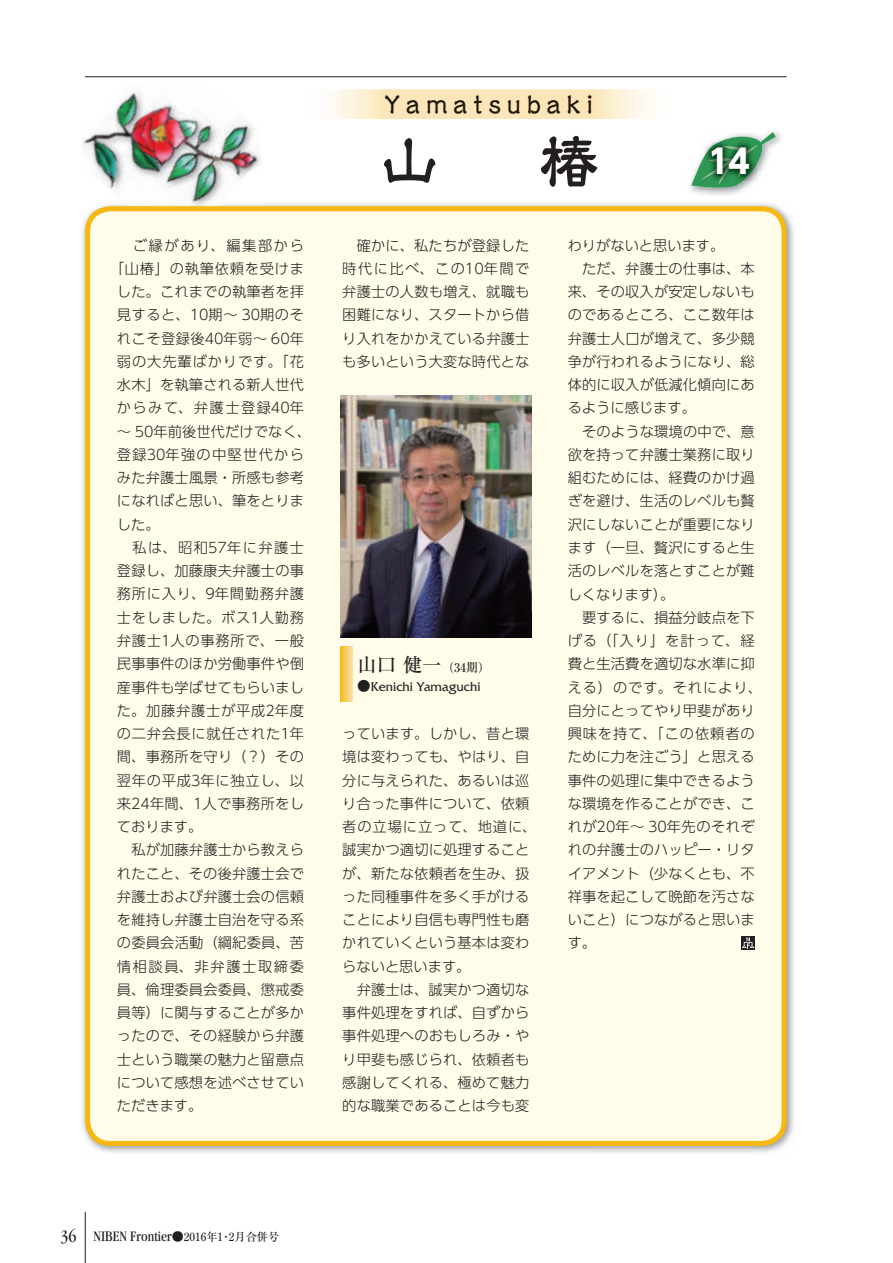
<style>
.page{position:relative;width:893px;height:1263px;background:#fff}
.page>*{position:absolute;margin:0;border:0;box-sizing:border-box;transform-origin:0 0}
.t1{font:60px "Reisho 101 Std Medium 90 pv RKSJ H";color:#231f20}
.t2{font:33px "UD Shin Go Pro Bold 90 pv RKSJ H";color:#fff}
.t3{font:24px "Reisho 101 Std Medium 90 pv RKSJ H";letter-spacing:.2em;color:#201709}
.t4{font:condensed 15px "Garamond";color:#231f20}
.t5{font:14.25px/23.2px "UD Shin Go Pro Light 90 pv RKSJ H";letter-spacing:.01em;color:#231f20}
.t6{font:14.25px "UD Shin Go Pro Light 90 pv RKSJ H";letter-spacing:.05em;color:#231f20}
.t7{font:14.25px "UD Shin Go Pro Light 90 pv RKSJ H";letter-spacing:.1em;color:#231f20}
.t8{font:14.25px "UD Shin Go Pro Light 90 pv RKSJ H";letter-spacing:.115em;color:#231f20}
.t9{font:14.25px "UD Shin Go Pro Light 90 pv RKSJ H";letter-spacing:.04em;color:#231f20}
.t10{font:14.25px "UD Shin Go Pro Light 90 pv RKSJ H";letter-spacing:.035em;color:#231f20}
.t11{font:14.25px "UD Shin Go Pro Light 90 pv RKSJ H";letter-spacing:.065em;color:#231f20}
.t12{font:14.25px "UD Shin Go Pro Light 90 pv RKSJ H";letter-spacing:.09em;color:#231f20}
.t13{font:14.25px "UD Shin Go Pro Light 90 pv RKSJ H";letter-spacing:.045em;color:#231f20}
.t14{font:13.5px "Friz Quadrata";color:#231f20}
.t15{font:12px "Ryumin Pro Medium 90 pv RKSJ H";color:#231f20}
.s1{font-size:19.5px}
.s2{font-family:"Futo Go B101 Pro Bold 90 pv RKSJ H"}
.s3{font-size:18px}
.s4{font-family:"Ryumin Pro Medium 90 pv RKSJ H";font-stretch:normal;font-size:12px}
.s5{font-family:"Ryumin Pro Medium 90 pv RKSJ H";font-stretch:normal;font-size:11.25px}
</style>
<div class="page">
<hr style="left:85px;top:1212px;width:1px;height:51px;background:#231f20">
<img style="left:83px;top:94px;width:140px;height:107px">
<img style="left:130px;top:88px;width:129px;height:91px">
<img style="left:124px;top:201px;width:99px;height:3px">
<div style="left:82px;top:204px;width:707px;height:944px;background:#fffde9"></div>
<div style="left:741px;top:936px;width:14px;height:14px;background:#231f20"></div>
<svg style="left:742px;top:937px;width:12px;height:12px"></svg>
<img style="left:340px;top:395px;width:191px;height:243px">
<svg style="left:340px;top:646px;width:13px;height:56px"></svg>
<img style="left:690px;top:131px;width:91px;height:64px">
<svg style="left:691px;top:132px;width:85px;height:57px"></svg>
<img style="left:704px;top:139px;width:53px;height:6px">
<img style="left:704px;top:145px;width:53px;height:37px">
<div style="left:385px;top:96px;width:207px;height:18px;background:#fce6b9"></div>
<hr style="left:85px;top:77px;width:702px;height:1px;background:#231f20">
<p class="t8" style="left:117px;top:240px;width:189px">　ご縁があり、編集部から</p>
<p class="t6" style="left:110px;top:263px;width:196px">「山椿」の執筆依頼を受けま</p>
<p class="t5" style="left:117px;top:282px;width:189px">した。これまでの執筆者を拝</p>
<p class="t9" style="left:117px;top:310px;width:189px">見すると、10期～ 30期のそ</p>
<p class="t10" style="left:117px;top:333px;width:189px">れこそ登録後40年弱～ 60年</p>
<p class="t11" style="left:117px;top:356px;width:189px">弱の大先輩ばかりです。「花</p>
<p class="t5" style="left:117px;top:375px;width:189px">水木」を執筆される新人世代</p>
<p class="t7" style="left:117px;top:403px;width:189px">からみて、弁護士登録40年</p>
<p class="t5" style="left:117px;top:422px;width:196px">～ 50年前後世代だけでなく、</p>
<p class="t12" style="left:117px;top:449px;width:189px">登録30年強の中堅世代から</p>
<p class="t5" style="left:117px;top:468px;width:189px">みた弁護士風景・所感も参考</p>
<p class="t5" style="left:117px;top:491px;width:189px">になればと思い、筆をとりま</p>
<p class="t5" style="left:117px;top:515px;width:44px">した。</p>
<p class="t7" style="left:117px;top:542px;width:189px">　私は、昭和57年に弁護士</p>
<p class="t5" style="left:117px;top:561px;width:189px">登録し、加藤康夫弁護士の事</p>
<p class="t6" style="left:117px;top:589px;width:189px">務所に入り、9年間勤務弁護</p>
<p class="t6" style="left:117px;top:612px;width:189px">士をしました。ボス1人勤務</p>
<p class="t6" style="left:117px;top:635px;width:189px">弁護士1人の事務所で、一般</p>
<p class="t5" style="left:117px;top:654px;width:189px">民事事件のほか労働事件や倒</p>
<p class="t5" style="left:117px;top:677px;width:189px">産事件も学ばせてもらいまし</p>
<p class="t6" style="left:117px;top:705px;width:189px">た。加藤弁護士が平成2年度</p>
<p class="t13" style="left:117px;top:728px;width:189px">の二弁会長に就任された1年</p>
<p class="t5" style="left:117px;top:747px;width:189px">間、事務所を守り（？）その</p>
<p class="t6" style="left:117px;top:775px;width:189px">翌年の平成3年に独立し、以</p>
<p class="t5" style="left:117px;top:794px;width:189px">来24年間、1人で事務所をし</p>
<p class="t5" style="left:117px;top:817px;width:87px">ております。</p>
<p class="t5" style="left:117px;top:840px;width:189px">　私が加藤弁護士から教えら</p>
<p class="t5" style="left:117px;top:863px;width:189px">れたこと、その後弁護士会で</p>
<p class="t5" style="left:117px;top:887px;width:189px">弁護士および弁護士会の信頼</p>
<p class="t5" style="left:117px;top:910px;width:189px">を維持し弁護士自治を守る系</p>
<p class="t5" style="left:117px;top:933px;width:189px">の委員会活動（綱紀委員、苦</p>
<p class="t8" style="left:117px;top:961px;width:189px">情相談員、非弁護士取締委</p>
<p class="t5" style="left:117px;top:980px;width:189px">員、倫理委員会委員、懲戒委</p>
<p class="t5" style="left:117px;top:1003px;width:189px">員等）に関与することが多か</p>
<p class="t5" style="left:117px;top:1026px;width:189px">ったので、その経験から弁護</p>
<p class="t5" style="left:117px;top:1049px;width:189px">士という職業の魅力と留意点</p>
<p class="t5" style="left:117px;top:1073px;width:189px">について感想を述べさせてい</p>
<p class="t5" style="left:117px;top:1096px;width:87px">ただきます。</p>
<p class="t3" style="left:384px;top:95px;width:211px">Yamatsubaki</p>
<p class="t1" style="left:379px;top:139px;width:221px">山　 椿</p>
<p class="t2" style="left:708px;top:149px;width:43px">14</p>
<p class="t5" style="left:342px;top:236px;width:189px;text-align:justify">　確かに、私たちが登録した時代に比べ、この10年間で弁護士の人数も増え、就職も困難になり、スタートから借り入れをかかえている弁護士も多いという大変な時代とな</p>
<p class="t15" style="left:357px;top:663px;width:134px"><span class="s1">山口 健一</span> （34期）</p>
<p class="t14" style="left:357px;top:682px;width:125px"><span class="s2">●</span>Kenichi Yamaguchi</p>
<p class="t5" style="left:342px;top:724px;width:196px">っています。しかし、昔と環境は変わっても、やはり、自分に与えられた、あるいは巡り合った事件について、依頼者の立場に立って、地道に、誠実かつ適切に処理することが、新たな依頼者を生み、扱った同種事件を多く手がけることにより自信も専門性も磨かれていくという基本は変わらないと思います。<br>　弁護士は、誠実かつ適切な事件処理をすれば、自ずから事件処理へのおもしろみ・やり甲斐も感じられ、依頼者も感謝してくれる、極めて魅力的な職業であることは今も変</p>
<p class="t5" style="left:568px;top:236px;width:196px">わりがないと思います。<br>　ただ、弁護士の仕事は、本来、その収入が安定しないものであるところ、ここ数年は弁護士人口が増えて、多少競争が行われるようになり、総体的に収入が低減化傾向にあるように感じます。<br>　そのような環境の中で、意欲を持って弁護士業務に取り組むためには、経費のかけ過ぎを避け、生活のレベルも贅沢にしないことが重要になります（一旦、贅沢にすると生活のレベルを落とすことが難しくなります）。<br>　要するに、損益分岐点を下げる（「入り」を計って、経費と生活費を適切な水準に抑える）のです。それにより、自分にとってやり甲斐があり興味を持て、「この依頼者のために力を注ごう」と思える事件の処理に集中できるような環境を作ることができ、これが20年～ 30年先のそれぞれの弁護士のハッピー・リタイアメント（少なくとも、不祥事を起こして晩節を汚さないこと）につながると思います。</p>
<p class="t4" style="left:61px;top:1230px;width:220px"><span class="s3">36</span> NIBEN Frontier<span class="s4">●</span><span class="s5">2016年1・2月合併号</span></p>
</div>
